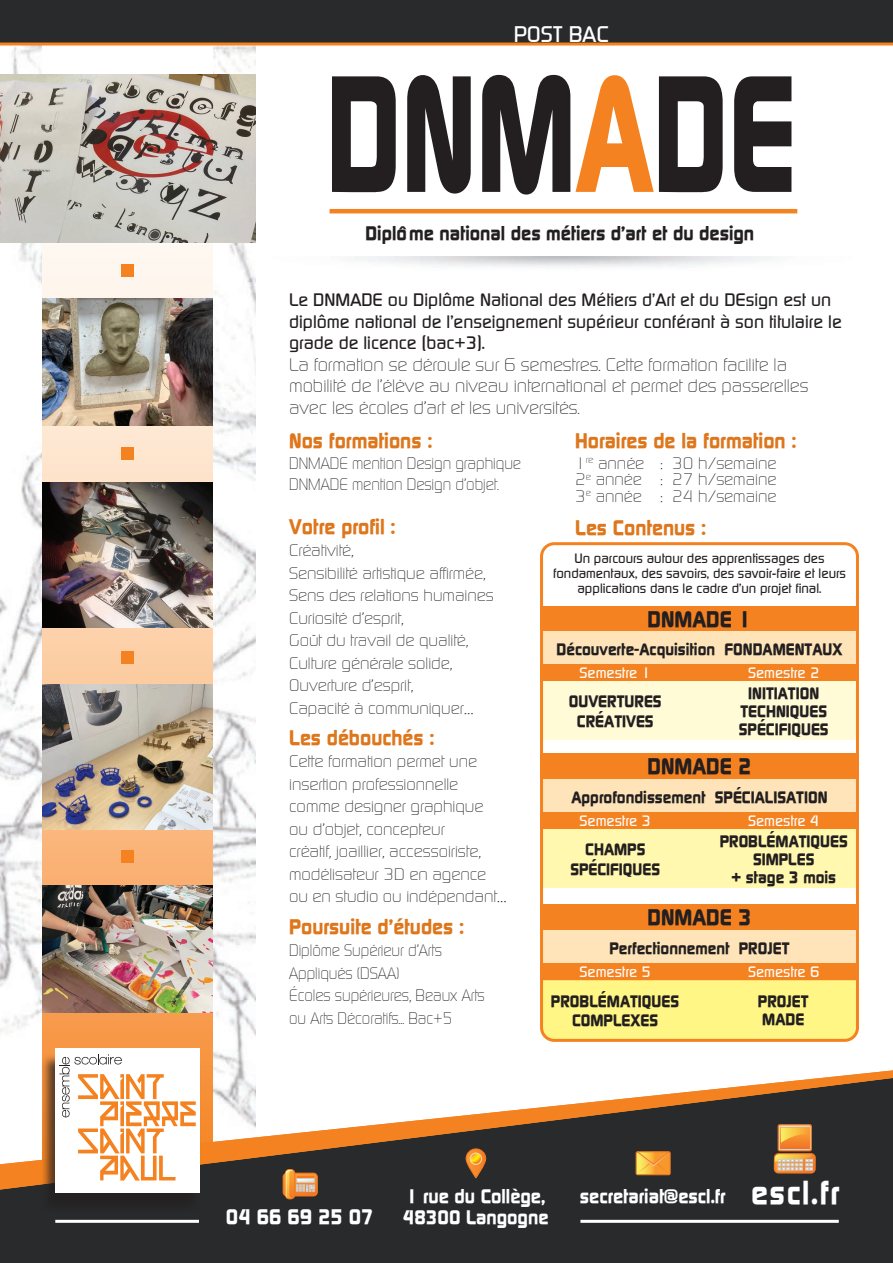
<style>
.page{position:relative;width:893px;height:1263px;background:#fff}
.page>*{position:absolute;margin:0;border:0;box-sizing:border-box;transform-origin:0 0}
.t1{font:700 165px "Continuum";color:#231f20;scale:.76 1}
.t2{font:700 22.5px "Continuum";color:#231f20}
.t3{font:500 22.5px "Continuum";color:#fff}
.t4{font:700 21px "Continuum";color:#de761b}
.t5{font:700 21px "Continuum";color:#fff}
.t6{font:700 19.5px/21px "Continuum";color:#fff}
.t7{font:700 19.5px "Continuum";color:#231f20}
.t8{font:300 18px/21.6px "Continuum";color:#231f20}
.t9{font:500 18px/21.6px "Continuum";color:#231f20}
.t10{font:300 16.5px/22.5px "Continuum";color:#231f20}
.t11{font:700 16.5px/18px "Continuum";color:#231f20;text-align:center}
.t12{font:300 16.5px/22.5px "Continuum";color:#231f20;scale:.9 1}
.t13{font:500 15px "Continuum";color:#fff}
.t14{font:500 13.5px/15px "Continuum";color:#231f20;text-align:center}
.s1{color:#f58220}
.s2{font-size:32.4px}
</style>
<div class="page">
<img style="left:0;top:46px;width:255px;height:1024px">
<svg style="left:43px;top:46px;width:170px;height:1024px"></svg>
<div style="left:0;top:0;width:893px;height:43px;background:#282a2b"></div>
<hr style="left:0;top:43px;width:893px;height:3px;background:#f58220">
<hr style="left:330px;top:209px;width:467px;height:4px;background:#f58220">
<img style="left:43px;top:885px;width:170px;height:128px">
<img style="left:43px;top:298px;width:170px;height:128px">
<img style="left:43px;top:483px;width:170px;height:144px">
<img style="left:43px;top:684px;width:170px;height:145px">
<img style="left:0;top:74px;width:255px;height:168px">
<div style="left:121px;top:850px;width:13px;height:13px;background:#f58220"></div>
<div style="left:121px;top:264px;width:13px;height:12px;background:#f58220"></div>
<div style="left:121px;top:448px;width:13px;height:12px;background:#f58220"></div>
<div style="left:121px;top:651px;width:13px;height:12px;background:#f58220"></div>
<div style="left:0;top:1189px;width:893px;height:74px;background:#282a2b"></div>
<svg style="left:0;top:1070px;width:893px;height:119px;fill:#282a2b"></svg>
<div style="left:40px;top:1053px;width:161px;height:161px;background:#231f20;opacity:.75"></div>
<div style="left:55px;top:1048px;width:145px;height:145px;background:#fff"></div>
<svg style="left:59px;top:1054px;width:137px;height:126px"></svg>
<div style="left:283px;top:1173px;width:35px;height:23px;border:1px solid #f47921;border-radius:4px"></div>
<svg style="left:283px;top:1169px;width:34px;height:30px"></svg>
<svg style="left:466px;top:1149px;width:20px;height:29px"></svg>
<div style="left:466px;top:1148px;width:20px;height:30px;border:1px solid #f47921;border-radius:10px"></div>
<svg style="left:470px;top:1153px;width:12px;height:11px"></svg>
<div style="left:470px;top:1152px;width:12px;height:13px;border:1px solid #fdd9a2;border-radius:50%"></div>
<div style="left:636px;top:1151px;width:35px;height:24px;border:1px solid #f37823;border-radius:2px"></div>
<svg style="left:636px;top:1152px;width:34px;height:23px"></svg>
<div style="left:774px;top:1153px;width:42px;height:20px;border:2px solid #f47921;border-radius:4px"></div>
<svg style="left:774px;top:1124px;width:41px;height:49px;background:#d29755"></svg>
<hr style="left:55px;top:1220px;width:144px;height:3px;background:#fff">
<hr style="left:580px;top:1220px;width:259px;height:3px;background:#fff">
<div style="left:540px;top:607px;width:319px;height:25px;background:#f58220"></div>
<div style="left:540px;top:631px;width:319px;height:34px;background:#fee4b8"></div>
<div style="left:540px;top:664px;width:319px;height:17px;background:#f58220"></div>
<div style="left:540px;top:681px;width:319px;height:59px;background:#fffbd6"></div>
<div style="left:540px;top:753px;width:319px;height:26px;background:#f58220"></div>
<div style="left:540px;top:779px;width:319px;height:34px;background:#fee4b8"></div>
<div style="left:540px;top:812px;width:319px;height:17px;background:#f58220"></div>
<div style="left:540px;top:829px;width:319px;height:59px;background:#fff8ae"></div>
<div style="left:540px;top:905px;width:319px;height:25px;background:#f58220"></div>
<div style="left:540px;top:930px;width:319px;height:34px;background:#fee4b8"></div>
<div style="left:540px;top:964px;width:319px;height:17px;background:#f58220"></div>
<div style="left:544px;top:980px;width:311px;height:58px;background:#fff685"></div>
<div style="left:540px;top:542px;width:319px;height:500px;border:3px solid #f58220;border-radius:13px"></div>
<h2 class="t3" style="left:514px;top:19px;width:97px">POST BAC</h2>
<h1 class="t1" style="left:326px;top:24px;width:620px">DNM<span class="s1">A</span>DE</h1>
<p class="t7" style="left:366px;top:220px;width:390px">Diplôme national des métiers d’art et du design</p>
<p class="t9" style="left:289px;top:288px;width:554px">Le DNMADE ou Diplôme National des Métiers d’Art et du DEsign est un diplôme national de l’enseignement supérieur conférant à son titulaire le grade de licence (bac+3).</p>
<p class="t8" style="left:289px;top:353px;width:521px">La formation se déroule sur 6 semestres. Cette formation facilite la mobilité de l’élève au niveau international et permet des passerelles avec les écoles d’art et les universités.</p>
<p class="t4" style="left:289px;top:426px;width:145px">Nos formations :</p>
<p class="t12" style="left:289px;top:452px;width:259px;line-height:21px">DNMADE mention Design graphique<br>DNMADE mention Design d’objet.</p>
<p class="t4" style="left:575px;top:426px;width:223px">Horaires de la formation :</p>
<p class="t10" style="left:575px;top:454px;width:203px;line-height:16.5px;text-align:justify">1<sup>re</sup> année : 30 h/semaine 2<sup>e</sup> année : 27 h/semaine 3<sup>e</sup> année : 24 h/semaine</p>
<p class="t4" style="left:575px;top:514px;width:133px">Les Contenus :</p>
<p class="t14" style="left:553px;top:551px;width:294px">Un parcours autour des apprentissages des fondamentaux, des savoirs, des savoir-faire et leurs applications dans le cadre d’un projet final.</p>
<h2 class="t2" style="left:647px;top:604px;width:105px">DNMADE 1</h2>
<p class="t11" style="left:557px;top:639px;width:287px">Découverte-Acquisition FONDAMENTAUX</p>
<p class="t13" style="left:580px;top:663px;width:73px">Semestre 1</p>
<p class="t13" style="left:748px;top:663px;width:73px">Semestre 2</p>
<p class="t11" style="left:569px;top:691px;width:94px;line-height:19.8px">OUVERTURES<br>CRÉATIVES</p>
<p class="t11" style="left:739px;top:684px;width:91px">INITIATION<br>TECHNIQUES<br>SPÉCIFIQUES</p>
<h2 class="t2" style="left:647px;top:751px;width:105px">DNMADE 2</h2>
<p class="t11" style="left:571px;top:787px;width:258px">Approfondissement SPÉCIALISATION</p>
<p class="t13" style="left:580px;top:811px;width:73px">Semestre 3</p>
<p class="t13" style="left:748px;top:811px;width:73px">Semestre 4</p>
<p class="t11" style="left:570px;top:839px;width:91px;line-height:19.8px">CHAMPS<br>SPÉCIFIQUES</p>
<p class="t4" style="left:289px;top:512px;width:108px">Votre profil :</p>
<p class="t10" style="left:289px;top:539px;width:206px">Créativité,<br>Sensibilité artistique affirmée,<br>Sens des relations humaines<br>Curiosité d’esprit,<br>Goût du travail de qualité,<br>Culture générale solide,<br>Ouverture d’esprit,<br>Capacité à communiquer…</p>
<p class="t4" style="left:289px;top:724px;width:147px">Les débouchés :</p>
<p class="t10" style="left:289px;top:750px;width:219px">Cette formation permet une insertion professionnelle comme designer graphique<br>ou d’objet, concepteur<br>créatif, joaillier, accessoiriste, modélisateur 3D en agence ou en studio ou indépendant…</p>
<p class="t4" style="left:289px;top:912px;width:177px">Poursuite d’études :</p>
<p class="t12" style="left:289px;top:939px;width:219px">Diplôme Supérieur d’Arts<br>Appliqués (DSAA)<br>Écoles supérieures, Beaux Arts ou Arts Décoratifs... Bac+5</p>
<p class="t11" style="left:720px;top:832px;width:130px">PROBLÉMATIQUES<br>SIMPLES<br>+ stage 3 mois</p>
<h2 class="t2" style="left:647px;top:902px;width:105px">DNMADE 3</h2>
<p class="t11" style="left:610px;top:938px;width:181px">Perfectionnement PROJET</p>
<p class="t13" style="left:580px;top:962px;width:73px">Semestre 5</p>
<p class="t13" style="left:748px;top:962px;width:73px">Semestre 6</p>
<p class="t11" style="left:551px;top:990px;width:130px;line-height:19.8px">PROBLÉMATIQUES<br>COMPLEXES</p>
<p class="t11" style="left:758px;top:992px;width:52px;text-align:left">PROJET<br>MADE</p>
<p class="t5" style="left:226px;top:1202px;width:149px">04 66 69 25 07</p>
<p class="t6" style="left:403px;top:1185px;width:147px">1 rue du Collège,<br>48300 Langogne</p>
<p class="t6" style="left:580px;top:1185px;width:261px">secretariat@escl.fr <span class="s2">escl.fr</span></p>
</div>
